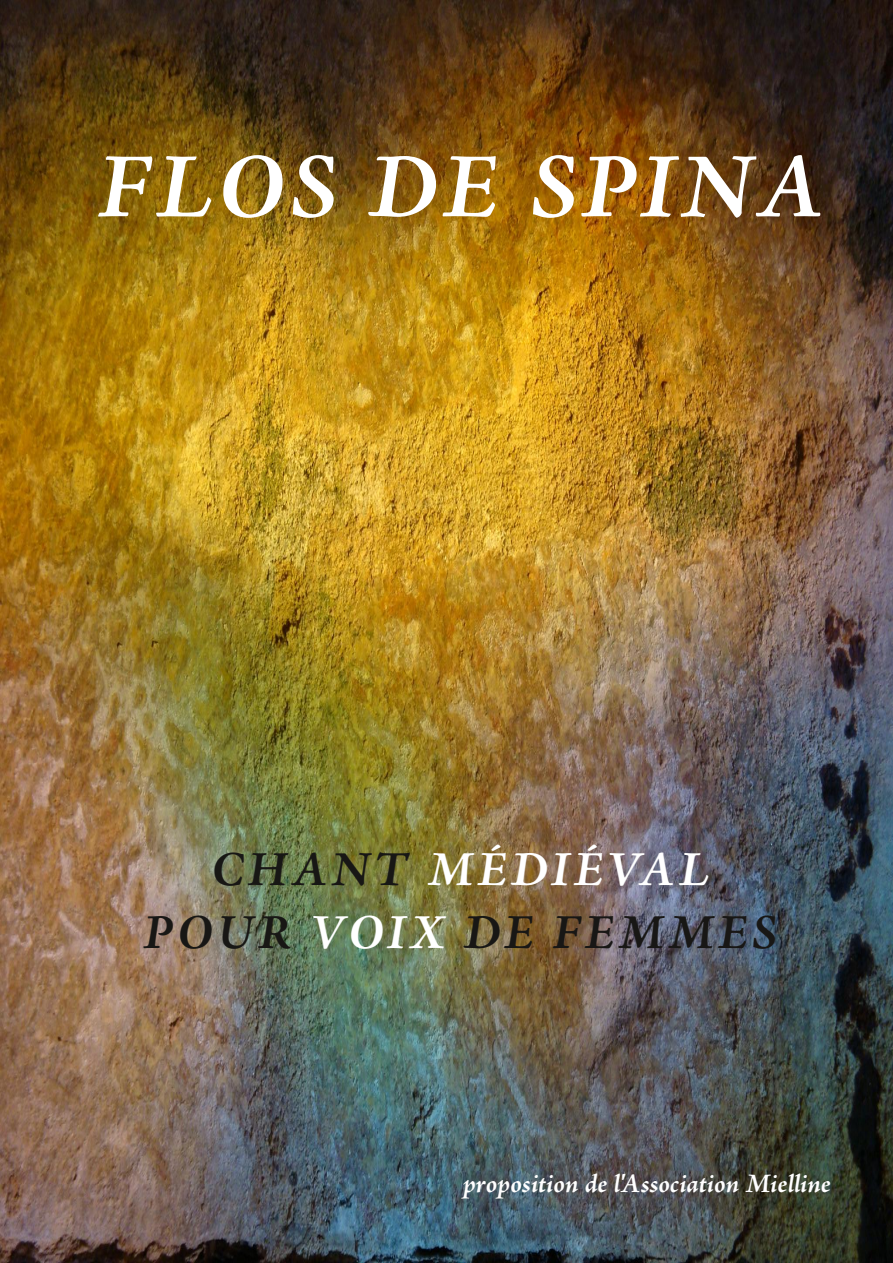
<style>
.page{position:relative;width:893px;height:1263px;background:#fff}
.page>*{position:absolute;margin:0;border:0;box-sizing:border-box;transform-origin:0 0}
.t1{font:italic 700 93px "Adobe Jenson Pro";letter-spacing:.055em;color:#fff}
.t2{font:italic 700 49.5px/63px "Adobe Jenson Pro";letter-spacing:.08em;color:#181715;text-align:center}
.t3{font:italic 700 27px "Adobe Jenson Pro";letter-spacing:-.005em;color:#fff}
.s1{color:#fff}
</style>
<div class="page">
<img style="left:0;top:0;width:893px;height:1263px">
<h1 class="t1" style="left:98px;top:149px;width:728px">FLOS DE SPINA</h1>
<h2 class="t2" style="left:144px;top:843px;width:635px">CHANT <span class="s1">MÉDIÉVAL<br></span>POUR <span class="s1">VOIX</span> DE FEMMES</h2>
<p class="t3" style="left:463px;top:1172px;width:369px">proposition de l'Association Mielline</p>
</div>
